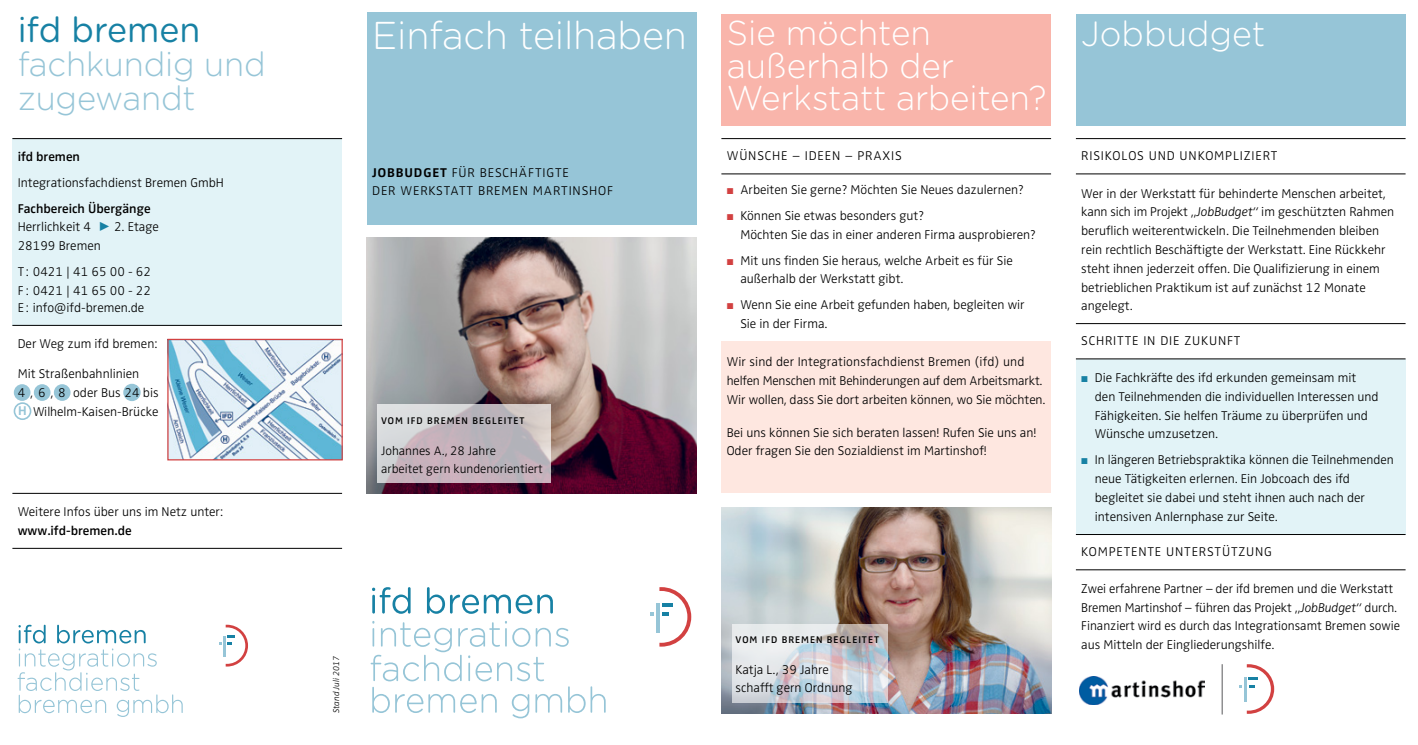
<style>
.page{position:relative;width:1418px;height:745px;background:#fff}
.page>*{position:absolute;margin:0;border:0;box-sizing:border-box;transform-origin:0 0}
.t1{font:300 38.75px "Gotham Rounded";letter-spacing:-.005em;color:#fff}
.t2{font:300 35px "Gotham Rounded";color:#fff}
.t3{font:35px "Gotham Rounded";color:#1781a4}
.t4{font:300 34.5px/32.5px "Gotham Rounded";color:#fff}
.t5{font:300 33.75px/33.8px "Gotham Rounded";letter-spacing:-.005em;color:#96c5d7}
.t6{font:300 13.12px/18.8px "Zwo";color:#000}
.t7{font:300 13.12px/18.1px "Zwo";letter-spacing:.06em;color:#000}
.t8{font:700 13.12px/18.1px "Zwo";letter-spacing:.065em;color:#000}
.t9{font:600 13.12px "Zwo";color:#000}
.t10{font:700 13.12px "Zwo";color:#96c5d7}
.t11{font:300 12.75px/17.8px "Zwo";color:#000}
.t12{font:600 10px "Zwo";letter-spacing:.1em;color:#000}
.t13{font:italic 300 8.75px "Zwo";color:#000}
.s1{font-weight:600}
.s2{font-family:"Zwo Light Plain Alt Expert";font-weight:400;font-size:17.5px;color:#1781a4}
.s3{font-weight:700}
.s4{font-weight:300}
.s5{font-family:"Zwo Light Plain Alt Expert";font-weight:400;font-size:8.75px;color:#d24141}
.s6{font-style:italic}
.s7{font-family:"Zwo Light Plain Alt Expert";font-weight:400;font-size:8.75px;color:#1781a4}
</style>
<div class="page">
<img style="left:1079px;top:676px;width:125px;height:28px">
<img style="left:721px;top:507px;width:330px;height:205px">
<img style="left:367px;top:237px;width:329px;height:256px">
<div style="left:721px;top:341px;width:330px;height:152px;background:#fee7e0"></div>
<div style="left:1075px;top:14px;width:330px;height:112px;background:#96c5d7"></div>
<div style="left:721px;top:14px;width:330px;height:112px;background:#f9b5ab"></div>
<div style="left:367px;top:12px;width:329px;height:213px;background:#96c5d7"></div>
<svg style="left:377px;top:404px;width:174px;height:78px;background:#c7bec4"></svg>
<svg style="left:370px;top:621px;width:235px;height:97px"></svg>
<svg style="left:372px;top:587px;width:181px;height:26px"></svg>
<hr style="left:656px;top:602px;width:3px;height:30px;background:#96c5d7">
<svg style="left:659px;top:587px;width:32px;height:59px"></svg>
<svg style="left:1239px;top:664px;width:35px;height:49px"></svg>
<div style="left:1075px;top:358px;width:330px;height:176px;background:#e2f3f7"></div>
<hr style="left:1075px;top:358px;width:330px;height:1px;background:#000">
<hr style="left:1075px;top:323px;width:330px;height:1px;background:#000">
<hr style="left:1075px;top:569px;width:330px;height:1px;background:#000">
<hr style="left:1075px;top:534px;width:330px;height:1px;background:#000">
<hr style="left:721px;top:173px;width:330px;height:1px;background:#000">
<hr style="left:721px;top:138px;width:330px;height:1px;background:#000">
<hr style="left:1075px;top:173px;width:330px;height:1px;background:#000">
<hr style="left:1075px;top:138px;width:330px;height:1px;background:#000">
<svg style="left:732px;top:624px;width:156px;height:78px;background:#d3d5da"></svg>
<hr style="left:1221px;top:663px;width:1px;height:51px;background:#58595b">
<div style="left:12px;top:138px;width:330px;height:187px;background:#e2f3f7"></div>
<hr style="left:12px;top:138px;width:330px;height:1px;background:#000">
<hr style="left:12px;top:547px;width:330px;height:1px;background:#000">
<hr style="left:12px;top:493px;width:330px;height:1px;background:#000">
<div style="left:123px;top:383px;width:18px;height:18px;background:#96c5d7;border-radius:50%"></div>
<div style="left:54px;top:384px;width:17px;height:16px;background:#96c5d7;border-radius:50%"></div>
<div style="left:34px;top:384px;width:16px;height:16px;background:#96c5d7;border-radius:50%"></div>
<div style="left:14px;top:384px;width:16px;height:16px;background:#96c5d7;border-radius:50%"></div>
<div style="left:14px;top:402px;width:17px;height:18px;border:2px solid #96c5d7;border-radius:50%"></div>
<hr style="left:12px;top:325px;width:330px;height:1px;background:#000">
<svg style="left:18px;top:624px;width:165px;height:92px"></svg>
<svg style="left:219px;top:624px;width:29px;height:42px"></svg>
<img style="left:169px;top:340px;width:172px;height:118px">
<div style="left:167px;top:338px;width:176px;height:122px;border:1px solid #d24141"></div>
<h2 class="t3" style="left:18px;top:6px;width:184px">ifd bremen</h2>
<h3 class="t5" style="left:18px;top:46px;width:249px">fachkundig und zugewandt</h3>
<p class="t9" style="left:18px;top:149px;width:64px">ifd bremen</p>
<p class="t6" style="left:18px;top:173px;width:208px">Integrationsfachdienst Bremen GmbH</p>
<p class="t6" style="left:18px;top:198px;width:143px"><span class="s1">Fachbereich Übergänge<br></span>Herrlichkeit 4 <span class="s2">l</span> 2. Etage<br>28199 Bremen</p>
<p class="t6" style="left:18px;top:262px;width:135px">T: 0421 | 41 65 00 - 62<br>F : 0421 | 41 65 00 - 22</p>
<p class="t6" style="left:18px;top:298px;width:128px">E : info@ifd-bremen.de</p>
<p class="t6" style="left:18px;top:334px;width:141px">Der Weg zum ifd bremen:</p>
<p class="t6" style="left:18px;top:364px;width:123px">Mit Straßenbahnlinien</p>
<p class="t6" style="left:18px;top:383px;width:142px">4 , 6 , 8 oder Bus 24 bis</p>
<p class="t6" style="left:33px;top:401px;width:127px">Wilhelm-Kaisen-Brücke</p>
<p class="t10" style="left:18px;top:403px;width:10px">H</p>
<p class="t6" style="left:18px;top:502px;width:207px">Weitere Infos über uns im Netz unter:</p>
<p class="t9" style="left:18px;top:522px;width:115px">www.ifd-bremen.de</p>
<h1 class="t1" style="left:372px;top:9px;width:316px">Einfach teilhaben</h1>
<p class="t7" style="left:372px;top:163px;width:242px"><span class="s3">JOBBUDGET</span> FÜR BESCHÄFTIGTE<br>DER WERKSTATT BREMEN MARTINSHOF</p>
<p class="t8" style="left:372px;top:165px;width:264px"><span class="s4">FÜR</span> MENSCHEN MIT BEHINDERUNG <span class="s4">UND<br></span>GESUNDHEITLICHEN EINSCHRÄNKUNGEN</p>
<p class="t12" style="left:381px;top:415px;width:145px">VOM IFD BREMEN BEGLEITET</p>
<p class="t11" style="left:381px;top:441px;width:163px">Johannes A., 28 Jahre<br>arbeitet gern kundenorientiert</p>
<p class="t13" style="left:331px;top:713px;width:59px;rotate:-90deg">Stand Juli 2017</p>
<h3 class="t4" style="left:726px;top:15px;width:321px">Sie möchten außerhalb der<br>Werkstatt arbeiten?</h3>
<h2 class="t2" style="left:1081px;top:10px;width:186px">Jobbudget</h2>
<p class="t7" style="left:726px;top:147px;width:177px">WÜNSCHE – IDEEN – PRAXIS</p>
<p class="t7" style="left:1081px;top:147px;width:198px">RISIKOLOS UND UNKOMPLIZIERT</p>
<p class="t6" style="left:726px;top:176px;width:299px;line-height:25.9px"><span class="s5">)</span> Arbeiten Sie gerne? Möchten Sie Neues dazulernen? <span class="s5">)</span> Können Sie etwas besonders gut?</p>
<p class="t6" style="left:726px;top:221px;width:311px;line-height:25.9px;text-indent:14px">Möchten Sie das in einer anderen Firma ausprobieren? <span class="s5">)</span> Mit uns finden Sie heraus, welche Arbeit es für Sie</p>
<p class="t6" style="left:726px;top:266px;width:299px;line-height:25.9px;text-indent:14px">außerhalb der Werkstatt gibt.<br><span class="s5">)</span> Wenn Sie eine Arbeit gefunden haben, begleiten wir</p>
<p class="t6" style="left:740px;top:314px;width:89px">Sie in der Firma.</p>
<p class="t6" style="left:726px;top:352px;width:320px">Wir sind der Integrationsfachdienst Bremen (ifd) und helfen Menschen mit Behinderungen auf dem Arbeitsmarkt.<br>Wir wollen, dass Sie dort arbeiten können, wo Sie möchten.</p>
<p class="t6" style="left:726px;top:422px;width:311px">Bei uns können Sie sich beraten lassen! Rufen Sie uns an!<br>Oder fragen Sie den Sozialdienst im Martinshof!</p>
<p class="t12" style="left:735px;top:633px;width:145px">VOM IFD BREMEN BEGLEITET</p>
<p class="t6" style="left:735px;top:659px;width:118px;line-height:18.1px">Katja L., 39 Jahre schafft gern Ordnung</p>
<p class="t6" style="left:1081px;top:184px;width:314px">Wer in der Werkstatt für behinderte Menschen arbeitet, kann sich im Projekt „<span class="s6">JobBudget“</span> im geschützten Rahmen beruflich weiterentwickeln. Die Teilnehmenden bleiben rein rechtlich Beschäftigte der Werkstatt. Eine Rückkehr steht ihnen jederzeit offen. Die Qualifizierung in einem betrieblichen Praktikum ist auf zunächst 12 Monate angelegt.</p>
<p class="t7" style="left:1081px;top:332px;width:161px">SCHRITTE IN DIE ZUKUNFT</p>
<p class="t6" style="left:1094px;top:368px;width:285px;text-indent:-14px"><span class="s7">)</span> Die Fachkräfte des ifd erkunden gemeinsam mit den Teilnehmenden die individuellen Interessen und Fähigkeiten. Sie helfen Träume zu überprüfen und Wünsche umzusetzen.</p>
<p class="t6" style="left:1094px;top:450px;width:300px;text-indent:-14px"><span class="s7">)</span> In längeren Betriebspraktika können die Teilnehmenden neue Tätigkeiten erlernen. Ein Jobcoach des ifd begleitet sie dabei und steht ihnen auch nach der intensiven Anlernphase zur Seite.</p>
<p class="t7" style="left:1081px;top:542px;width:192px">KOMPETENTE UNTERSTÜTZUNG</p>
<p class="t6" style="left:1081px;top:578px;width:320px">Zwei erfahrene Partner – der ifd bremen und die Werkstatt Bremen Martinshof – führen das Projekt „<span class="s6">JobBudget“</span> durch.<br>Finanziert wird es durch das Integrationsamt Bremen sowie aus Mitteln der Eingliederungshilfe.</p>
</div>
